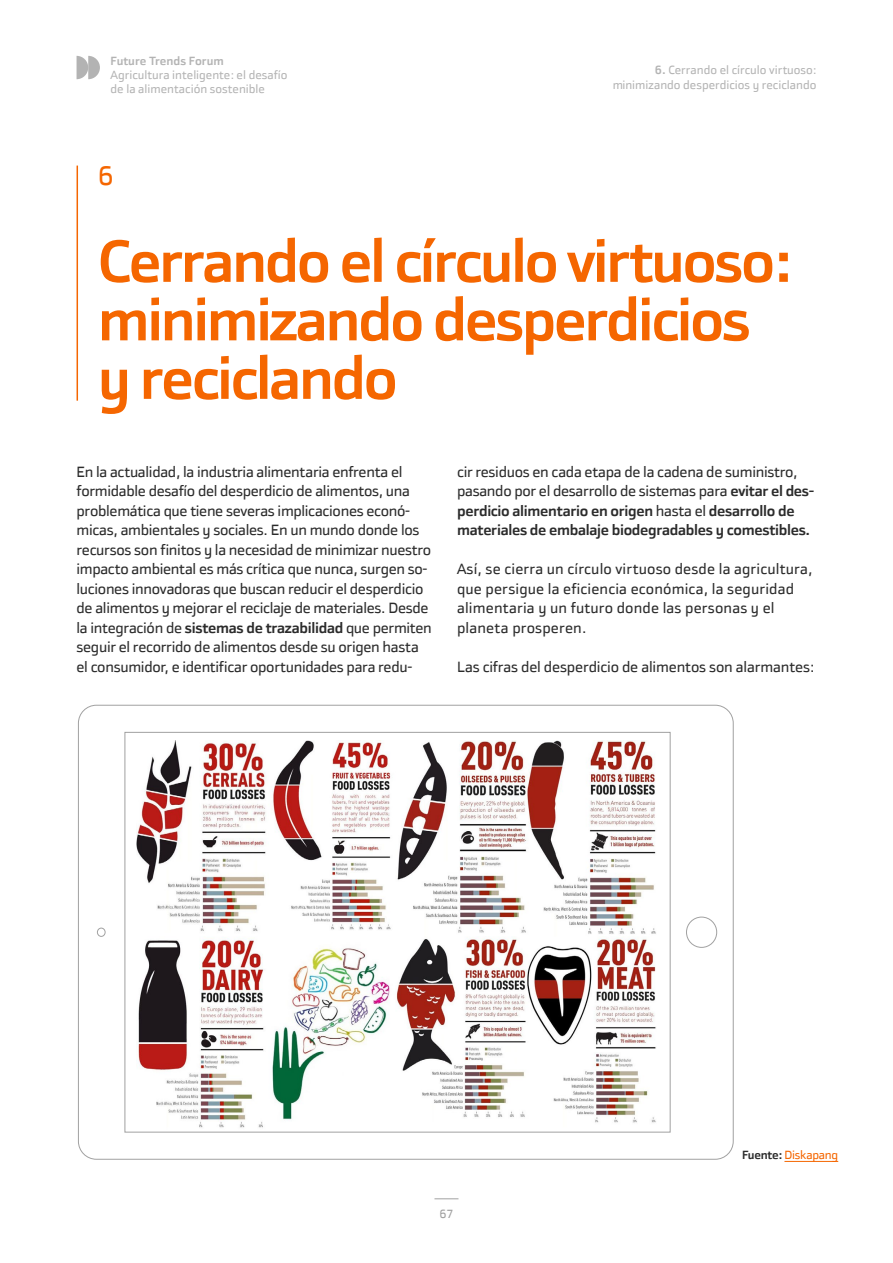
<style>
.page{position:relative;width:893px;height:1263px;background:#fff}
.page>*{position:absolute;margin:0;border:0;box-sizing:border-box;transform-origin:0 0}
.Título_capítulo{font:700 60px/58.5px "Bankinter Sans";letter-spacing:-.04em;color:#f56600}
.Número_capítulo{font:27px "Bankinter Sans";color:#f56600}
.texto{font:15px/19.5px "Bankinter Sans";letter-spacing:-.02em;color:#2b2b2b}
.texto-2{font:700 15px/19.5px "Bankinter Sans";letter-spacing:-.02em;color:#2b2b2b}
.texto-3{font:15px/19.5px "Bankinter Sans";letter-spacing:.01em;color:#2b2b2b}
.t1{font:12px/14.4px "Bankinter Sans";color:#a1a1a1;text-align:right}
.t2{font:700 12px "Bankinter Sans";color:#a1a1a1}
.fuente{font:12px "Bankinter Sans";letter-spacing:-.02em;color:#f56600}
.s1{font-weight:700}
.s2{font-weight:400}
.s3{font-weight:700;color:#2b2b2b}
</style>
<div class="page">
<svg style="left:434px;top:1198px;width:24px;height:1px"></svg>
<svg style="left:77px;top:56px;width:23px;height:23px"></svg>
<hr style="left:77px;top:166px;width:1px;height:235px;background:#f56600">
<img style="left:137px;top:740px;width:519px;height:388px">
<hr style="left:784px;top:1161px;width:54px;height:1px;background:#f56600">
<div style="left:686px;top:917px;width:31px;height:31px;border:1px solid #a1a1a1;border-radius:50%"></div>
<div style="left:97px;top:928px;width:8px;height:9px;border:1px solid #a1a1a1;border-radius:50%"></div>
<p class="t2" style="left:111px;top:53px;width:115px">Future Trends Forum</p>
<p class="t1" style="left:111px;top:68px;width:178px;text-align:left">Agricultura inteligente: el desafío de la alimentación sostenible</p>
<p class="Número_capítulo" style="left:98px;top:160px;width:18px">6</p>
<p class="t1" style="left:612px;top:63px;width:206px"><span class="s1">6.</span> Cerrando el círculo virtuoso: minimizando desperdicios y reciclando</p>
<p class="Título_capítulo" style="left:98px;top:231px;width:695px">Cerrando el círculo virtuoso: minimizando desperdicios y reciclando</p>
<p class="texto" style="left:77px;top:462px;width:357px">En la actualidad, la industria alimentaria enfrenta el formidable desafío del desperdicio de alimentos, una problemática que tiene severas implicaciones econó&shy;micas, ambientales y sociales. En un mundo donde los recursos son finitos y la necesidad de minimizar nuestro impacto ambiental es más crítica que nunca, surgen so&shy;luciones innovadoras que buscan reducir el desperdicio de alimentos y mejorar el reciclaje de materiales. Desde la integración de <span class="s1">sistemas de trazabilidad</span> que permiten seguir el recorrido de alimentos desde su origen hasta el consumidor, e identificar oportunidades para redu-</p>
<p class="texto-2" style="left:457px;top:462px;width:359px"><span class="s2">cir residuos en cada etapa de la cadena de suministro, pasando por el desarrollo de sistemas para</span> evitar el des&shy;perdicio alimentario en origen <span class="s2">hasta el</span> desarrollo de materiales de embalaje biodegradables y comestibles.</p>
<p class="texto-3" style="left:457px;top:559px;width:357px">Así, se cierra un círculo virtuoso desde la agricultura, que persigue la eficiencia económica, la seguridad alimentaria y un futuro donde las personas y el planeta prosperen.</p>
<p class="texto" style="left:457px;top:657px;width:359px">Las cifras del desperdicio de alimentos son alarmantes:</p>
<p class="t1" style="left:439px;top:1207px;width:16px">67</p>
<p class="fuente" style="left:742px;top:1148px;width:98px"><span class="s3">Fuente:</span> Diskapang</p>
</div>
